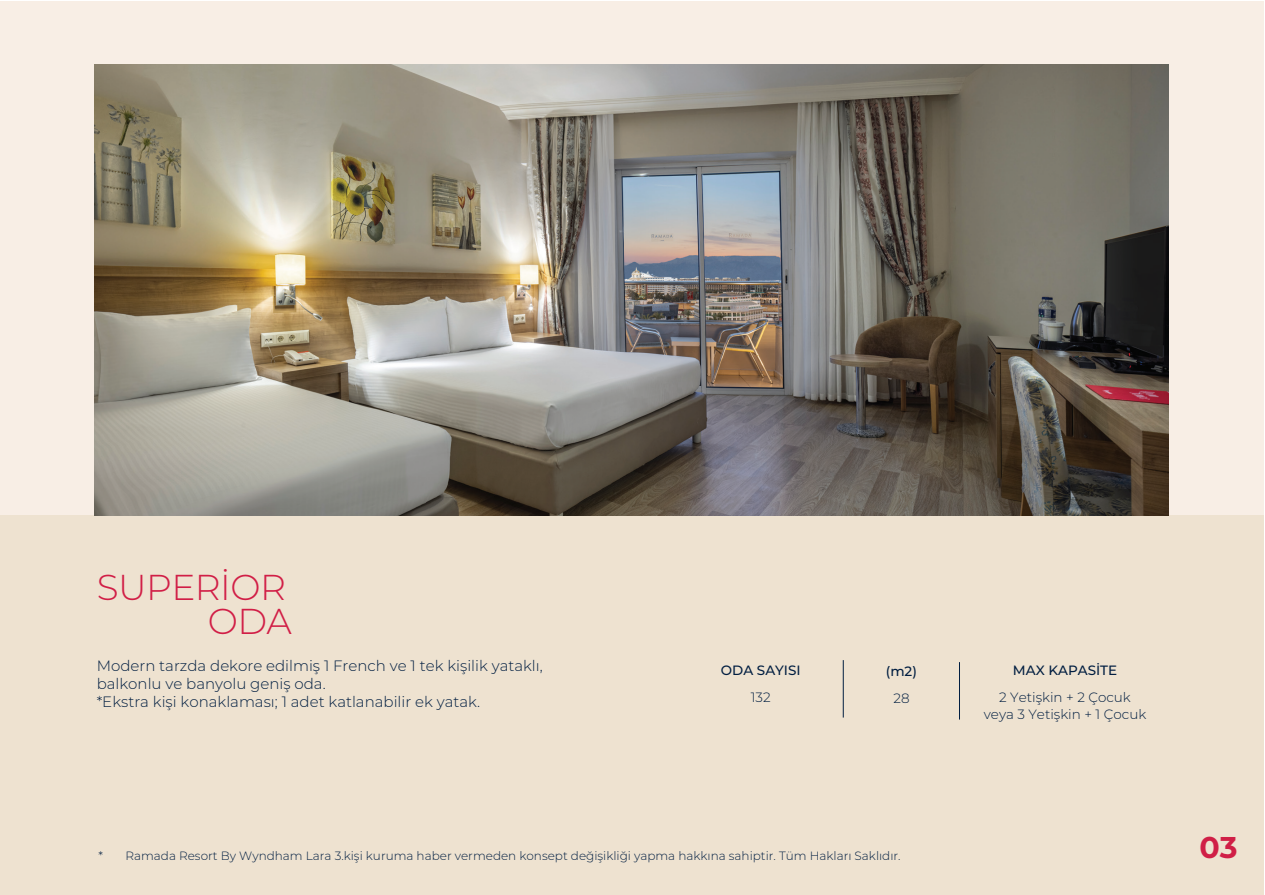
<style>
.page{position:relative;width:1265px;height:895px;background:#fff}
.page>*{position:absolute;margin:0;border:0;box-sizing:border-box;transform-origin:0 0}
.t1{font:300 36px/34px "Montserrat";letter-spacing:-.015em;color:#d11e46;text-align:right}
.t2{font:700 30px "Montserrat";color:#d01f46}
.t3{font:300 15px/18px "Montserrat";color:#011e41}
.t4{font:300 13.5px/16.2px "Montserrat";color:#011e41;text-align:center}
.t5{font:500 13.5px "Montserrat";color:#011e41}
.t6{font:300 12px "Montserrat";color:#011e41}
</style>
<div class="page">
<div style="left:1px;top:1px;width:1263px;height:893px;background:#f8eee5"></div>
<div style="left:1px;top:515px;width:1263px;height:379px;background:#eee2d0"></div>
<hr style="left:959px;top:662px;width:1px;height:57px;background:#011e41">
<hr style="left:843px;top:660px;width:1px;height:57px;background:#011e41">
<img style="left:94px;top:64px;width:1074px;height:451px">
<h1 class="t1" style="left:97px;top:569px;width:197px">SUPERİOR<br>ODA</h1>
<p class="t3" style="left:97px;top:656px;width:447px">Modern tarzda dekore edilmiş 1 French ve 1 tek kişilik yataklı, balkonlu ve banyolu geniş oda.<br>*Ekstra kişi konaklaması; 1 adet katlanabilir ek yatak.</p>
<p class="t5" style="left:721px;top:661px;width:81px">ODA SAYISI</p>
<p class="t4" style="left:750px;top:689px;width:21px">132</p>
<p class="t5" style="left:885px;top:661px;width:33px">(m2)</p>
<p class="t4" style="left:893px;top:689px;width:18px">28</p>
<p class="t6" style="left:98px;top:847px;width:803px">* Ramada Resort By Wyndham Lara 3.kişi kuruma haber vermeden konsept değişikliği yapma hakkına sahiptir. Tüm Hakları Saklıdır.</p>
<p class="t5" style="left:1012px;top:661px;width:106px">MAX KAPASİTE</p>
<p class="t4" style="left:983px;top:689px;width:164px">2 Yetişkin + 2 Çocuk veya 3 Yetişkin + 1 Çocuk</p>
<h2 class="t2" style="left:1199px;top:825px;width:39px">03</h2>
</div>
